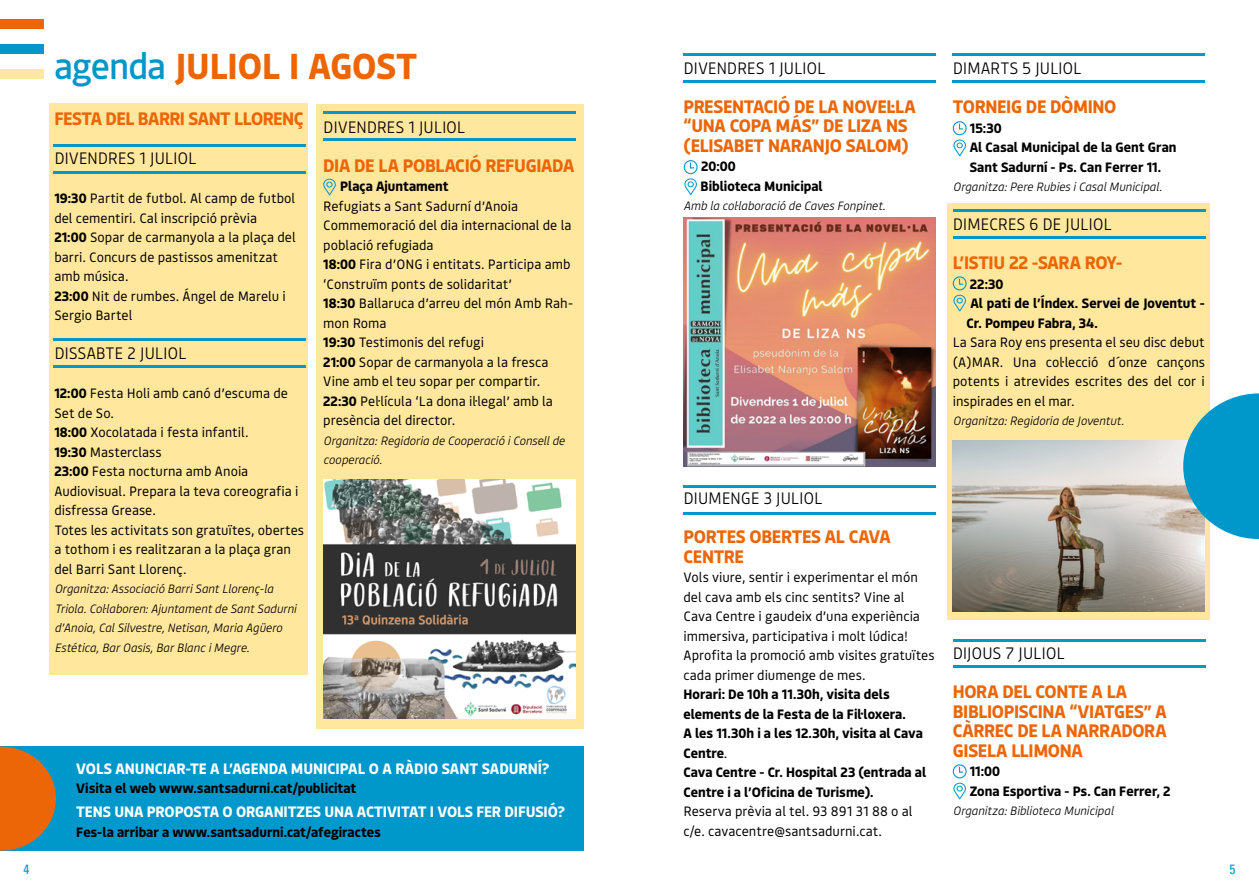
<style>
.page{position:relative;width:1259px;height:893px;background:#fff}
.page>*{position:absolute;margin:0;border:0;box-sizing:border-box;transform-origin:0 0}
.t1{font:700 36px "Bould";letter-spacing:-.005em;color:#ec6608}
.t2{font:700 18px/19.5px "Bould";letter-spacing:-.02em;color:#ec6608}
.t3{font:300 16.5px "Bould";letter-spacing:-.02em;color:#000}
.t4{font:700 15px "Bould";letter-spacing:-.005em;color:#fff}
.t5{font:13.5px/19.5px "Bould";color:#000}
.t6{font:700 13.5px/19.5px "Bould";color:#000}
.t7{font:condensed 13.5px "Univers LT Std";color:#0097ca}
.t8{font:italic 300 12px/19.5px "Bould";letter-spacing:-.01em;color:#000}
.s1{font-weight:500;color:#0097ca}
.s2{font-weight:700}
.s3{font-weight:400}
</style>
<div class="page">
<div style="left:0;top:747px;width:584px;height:104px;background:#0097ca"></div>
<svg style="left:0;top:747px;width:56px;height:104px"></svg>
<div style="left:947px;top:203px;width:263px;height:417px;background:#ffe79d"></div>
<div style="left:316px;top:104px;width:268px;height:624px;background:#ffe79d"></div>
<div style="left:49px;top:104px;width:259px;height:571px;background:#ffe79d"></div>
<hr style="left:54px;top:171px;width:252px;height:3px;background:#0097ca">
<hr style="left:54px;top:144px;width:252px;height:3px;background:#0097ca">
<hr style="left:323px;top:138px;width:252px;height:3px;background:#0097ca">
<hr style="left:323px;top:111px;width:252px;height:3px;background:#0097ca">
<hr style="left:54px;top:365px;width:252px;height:3px;background:#0097ca">
<hr style="left:54px;top:338px;width:252px;height:3px;background:#0097ca">
<div style="left:0;top:19px;width:44px;height:10px;background:#ec6608"></div>
<div style="left:0;top:44px;width:44px;height:10px;background:#0097ca"></div>
<div style="left:0;top:69px;width:44px;height:10px;background:#ffe79d"></div>
<img style="left:323px;top:479px;width:252px;height:239px">
<hr style="left:683px;top:80px;width:253px;height:3px;background:#0097ca">
<hr style="left:683px;top:53px;width:253px;height:3px;background:#0097ca">
<hr style="left:683px;top:512px;width:253px;height:3px;background:#0097ca">
<hr style="left:683px;top:485px;width:253px;height:3px;background:#0097ca">
<hr style="left:952px;top:80px;width:253px;height:3px;background:#0097ca">
<hr style="left:952px;top:53px;width:253px;height:3px;background:#0097ca">
<div style="left:952px;top:121px;width:14px;height:14px;border:1px solid #0097ca;border-radius:50%"></div>
<svg style="left:959px;top:123px;width:5px;height:7px"></svg>
<svg style="left:953px;top:139px;width:13px;height:17px"></svg>
<div style="left:683px;top:160px;width:14px;height:14px;border:1px solid #0097ca;border-radius:50%"></div>
<svg style="left:689px;top:162px;width:6px;height:7px"></svg>
<svg style="left:684px;top:178px;width:13px;height:17px"></svg>
<svg style="left:323px;top:179px;width:13px;height:16px"></svg>
<div style="left:952px;top:276px;width:14px;height:14px;border:1px solid #0097ca;border-radius:50%"></div>
<svg style="left:959px;top:278px;width:5px;height:7px"></svg>
<svg style="left:953px;top:295px;width:13px;height:16px"></svg>
<div style="left:952px;top:764px;width:14px;height:14px;border:1px solid #0097ca;border-radius:50%"></div>
<svg style="left:959px;top:766px;width:5px;height:7px"></svg>
<svg style="left:953px;top:783px;width:13px;height:16px"></svg>
<hr style="left:953px;top:236px;width:252px;height:3px;background:#0097ca">
<hr style="left:953px;top:209px;width:252px;height:3px;background:#0097ca">
<hr style="left:953px;top:665px;width:252px;height:3px;background:#0097ca">
<hr style="left:953px;top:638px;width:252px;height:3px;background:#0097ca">
<img style="left:683px;top:218px;width:253px;height:248px">
<img style="left:952px;top:440px;width:253px;height:171px">
<svg style="left:1183px;top:393px;width:76px;height:146px;background:#35a7c6"></svg>
<h1 class="t1" style="left:54px;top:40px;width:365px"><span class="s1">agenda</span> JULIOL I AGOST</h1>
<p class="t3" style="left:683px;top:57px;width:144px">DIVENDRES 1 JULIOL</p>
<h2 class="t2" style="left:683px;top:96px;width:234px">PRESENTACIÓ DE LA NOVEL·LA “UNA COPA MÁS” DE LIZA NS (ELISABET NARANJO SALOM)</h2>
<p class="t6" style="left:700px;top:156px;width:124px">20:00<br>Biblioteca Municipal</p>
<p class="t8" style="left:683px;top:196px;width:203px">Amb la col·laboració de Caves Fonpinet.</p>
<h2 class="t2" style="left:54px;top:108px;width:251px">FESTA DEL BARRI SANT LLORENÇ</h2>
<p class="t3" style="left:54px;top:147px;width:144px">DIVENDRES 1 JULIOL</p>
<p class="t5" style="left:54px;top:188px;width:243px"><span class="s2">19:30</span> Partit de futbol. Al camp de futbol del cementiri. Cal inscripció prèvia<br><span class="s2">21:00</span> Sopar de carmanyola a la plaça del barri. Concurs de pastissos amenitzat amb música.<br><span class="s2">23:00</span> Nit de rumbes. Ángel de Marelu i<br>Sergio Bartel</p>
<p class="t3" style="left:54px;top:342px;width:134px">DISSABTE 2 JULIOL</p>
<p class="t5" style="left:54px;top:383px;width:251px"><span class="s2">12:00</span> Festa Holi amb canó d’escuma de<br>Set de So.<br><span class="s2">18:00</span> Xocolatada i festa infantil.<br><span class="s2">19:30</span> Masterclass<br><span class="s2">23:00</span> Festa nocturna amb Anoia<br>Audiovisual. Prepara la teva coreografia i disfressa Grease.<br>Totes les activitats son gratuïtes, obertes a tothom i es realitzaran a la plaça gran del Barri Sant Llorenç.</p>
<p class="t8" style="left:54px;top:579px;width:244px">Organitza: Associació Barri Sant Llorenç-la Triola. Col·laboren: Ajuntament de Sant Sadurni d’Anoia, Cal Silvestre, Netisan, Maria Agüero Estética, Bar Oasis, Bar Blanc i Megre.</p>
<p class="t3" style="left:323px;top:116px;width:144px">DIVENDRES 1 JULIOL</p>
<h2 class="t2" style="left:323px;top:155px;width:253px">DIA DE LA POBLACIÓ REFUGIADA</h2>
<p class="t6" style="left:340px;top:176px;width:110px">Plaça Ajuntament</p>
<p class="t5" style="left:323px;top:196px;width:251px">Refugiats a Sant Sadurní d’Anoia<br>Commemoració del dia internacional de la població refugiada<br><span class="s2">18:00</span> Fira d’ONG i entitats. Participa amb ‘Construïm ponts de solidaritat’<br><span class="s2">18:30</span> Ballaruca d’arreu del món Amb Rah&shy;mon Roma<br><span class="s2">19:30</span> Testimonis del refugi<br><span class="s2">21:00</span> Sopar de carmanyola a la fresca<br>Vine amb el teu sopar per compartir.<br><span class="s2">22:30</span> Pel·lícula ‘La dona il·legal’ amb la presència del director.</p>
<p class="t8" style="left:323px;top:430px;width:243px">Organitza: Regidoria de Cooperació i Consell de cooperació.</p>
<p class="t3" style="left:683px;top:487px;width:141px">DIUMENGE 3 JULIOL</p>
<h2 class="t2" style="left:683px;top:526px;width:209px">PORTES OBERTES AL CAVA<br>CENTRE</h2>
<p class="t5" style="left:683px;top:567px;width:252px">Vols viure, sentir i experimentar el món del cava amb els cinc sentits? Vine al Cava Centre i gaudeix d’una experiència immersiva, participativa i molt lúdica!<br>Aprofita la promoció amb visites gratuïtes cada primer diumenge de mes.</p>
<p class="t6" style="left:683px;top:684px;width:244px">Horari: De 10h a 11.30h, visita dels elements de la Festa de la Fil·loxera.<br>A les 11.30h i a les 12.30h, visita al Cava<br>Centre<span class="s3">.<br></span>Cava Centre - Cr. Hospital 23 (entrada al<br>Centre i a l’Oficina de Turisme).</p>
<p class="t5" style="left:683px;top:801px;width:230px">Reserva prèvia al tel. 93 891 31 88 o al c/e. cavacentre@santsadurni.cat.</p>
<p class="t4" style="left:76px;top:758px;width:475px">VOLS ANUNCIAR-TE A L’AGENDA MUNICIPAL O A RÀDIO SANT SADURNÍ?</p>
<p class="t6" style="left:76px;top:778px;width:282px">Visita el web www.santsadurni.cat/publicitat</p>
<p class="t4" style="left:76px;top:801px;width:490px">TENS UNA PROPOSTA O ORGANITZES UNA ACTIVITAT I VOLS FER DIFUSIÓ?</p>
<p class="t6" style="left:76px;top:821px;width:306px">Fes-la arribar a www.santsadurni.cat/afegiractes</p>
<p class="t3" style="left:952px;top:57px;width:130px">DIMARTS 5 JULIOL</p>
<h2 class="t2" style="left:952px;top:96px;width:165px">TORNEIG DE DÒMINO</h2>
<p class="t6" style="left:969px;top:117px;width:208px">15:30<br>Al Casal Municipal de la Gent Gran<br>Sant Sadurní - Ps. Can Ferrer 11.</p>
<p class="t8" style="left:952px;top:177px;width:211px">Organitza: Pere Rubies i Casal Municipal.</p>
<p class="t3" style="left:952px;top:213px;width:161px">DIMECRES 6 DE JULIOL</p>
<h2 class="t2" style="left:952px;top:252px;width:171px">L’ISTIU 22 -SARA ROY-</h2>
<p class="t6" style="left:966px;top:273px;width:240px">22:30<br>Al pati de l’Índex. Servei de Joventut -<br>Cr. Pompeu Fabra, 34.</p>
<p class="t5" style="left:952px;top:332px;width:254px;text-align:justify">La Sara Roy ens presenta el seu disc debut (A)MAR. Una col·lecció d´onze cançons potents i atrevides escrites des del cor i inspirades en el mar.</p>
<p class="t8" style="left:952px;top:411px;width:173px">Organitza: Regidoria de Joventut.</p>
<p class="t3" style="left:952px;top:642px;width:114px">DIJOUS 7 JULIOL</p>
<h2 class="t2" style="left:952px;top:681px;width:216px">HORA DEL CONTE A LA<br>BIBLIOPISCINA “VIATGES” A<br>CÀRREC DE LA NARRADORA<br>GISELA LLIMONA</h2>
<p class="t6" style="left:969px;top:761px;width:202px">11:00<br>Zona Esportiva - Ps. Can Ferrer, 2</p>
<p class="t8" style="left:952px;top:801px;width:162px">Organitza: Biblioteca Municipal</p>
<p class="t7" style="left:23px;top:861px;width:7px">4</p>
<p class="t7" style="left:1229px;top:861px;width:7px">5</p>
</div>
